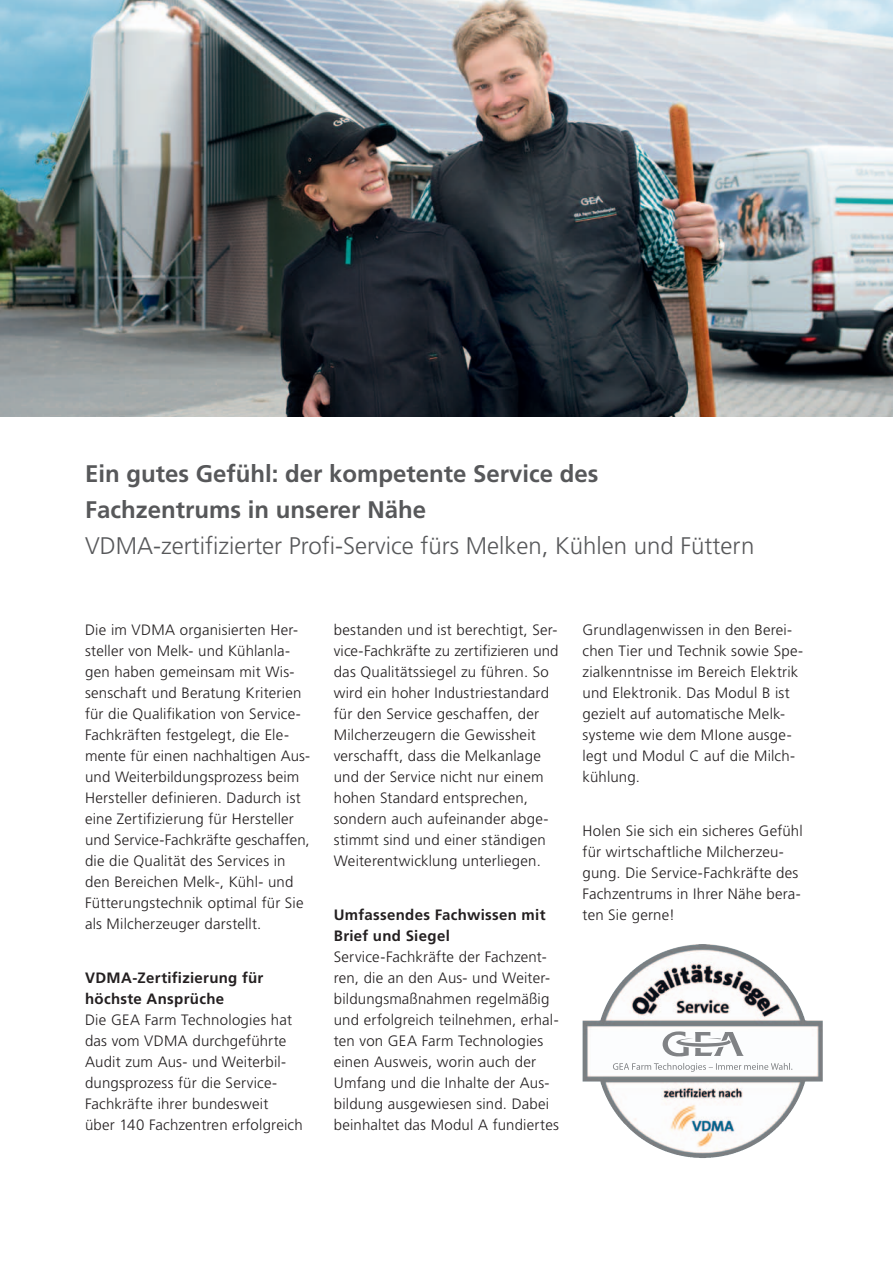
<style>
.page{position:relative;width:893px;height:1263px;background:#fff}
.page>*{position:absolute;margin:0;border:0;box-sizing:border-box;transform-origin:0 0}
.t1{font:700 24px/36px "Frutiger";color:#57585a}
.t2{font:300 24px "Frutiger";color:#57585a}
.t3{font:300 15px/21px "Frutiger";letter-spacing:.01em;color:#231f20}
.t4{font:700 15px/21px "Frutiger";letter-spacing:.02em;color:#231f20}
</style>
<div class="page">
<img style="left:0;top:0;width:893px;height:417px">
<img style="left:603px;top:944px;width:96px;height:68px">
<svg style="left:663px;top:1031px;width:81px;height:25px"></svg>
<svg style="left:613px;top:1063px;width:179px;height:9px"></svg>
<h1 class="t1" style="left:85px;top:456px;width:515px">Ein gutes Gefühl: der kompetente Service des<br>Fachzentrums in unserer Nähe</h1>
<h1 class="t2" style="left:85px;top:532px;width:671px">VDMA-zertifizierter Profi-Service fürs Melken, Kühlen und Füttern</h1>
<p class="t3" style="left:85px;top:619px;width:227px">Die im VDMA organisierten Her&shy;steller von Melk- und Kühlanla&shy;gen haben gemeinsam mit Wis&shy;senschaft und Beratung Kriterien für die Qualifikation von Service-Fachkräften festgelegt, die Ele&shy;mente für einen nachhaltigen Aus&shy;und Weiterbildungsprozess beim Hersteller definieren. Dadurch ist eine Zertifizierung für Hersteller und Service-Fachkräfte geschaffen, die die Qualität des Services in den Bereichen Melk-, Kühl- und Fütterungstechnik optimal für Sie als Milcherzeuger darstellt.</p>
<p class="t4" style="left:85px;top:967px;width:180px">VDMA-Zertifizierung für höchste Ansprüche</p>
<p class="t3" style="left:85px;top:1009px;width:219px">Die GEA Farm Technologies hat das vom VDMA durchgeführte<br>Audit zum Aus- und Weiterbil&shy;dungsprozess für die Service-<br>Fachkräfte ihrer bundesweit<br>über 140 Fachzentren erfolgreich</p>
<p class="t3" style="left:334px;top:619px;width:226px">bestanden und ist berechtigt, Ser&shy;vice-Fachkräfte zu zertifizieren und das Qualitätssiegel zu führen. So wird ein hoher Industriestandard für den Service geschaffen, der Milcherzeugern die Gewissheit verschafft, dass die Melkanlage und der Service nicht nur einem hohen Standard entsprechen, sondern auch aufeinander abge&shy;stimmt sind und einer ständigen Weiterentwicklung unterliegen.</p>
<p class="t4" style="left:334px;top:904px;width:213px">Umfassendes Fachwissen mit<br>Brief und Siegel</p>
<p class="t3" style="left:334px;top:946px;width:227px">Service-Fachkräfte der Fachzent&shy;ren, die an den Aus- und Weiter&shy;bildungsmaßnahmen regelmäßig und erfolgreich teilnehmen, erhal&shy;ten von GEA Farm Technologies einen Ausweis, worin auch der<br>Umfang und die Inhalte der Aus&shy;bildung ausgewiesen sind. Dabei beinhaltet das Modul A fundiertes</p>
<p class="t3" style="left:583px;top:619px;width:222px">Grundlagenwissen in den Berei&shy;chen Tier und Technik sowie Spe&shy;zialkenntnisse im Bereich Elektrik und Elektronik. Das Modul B ist gezielt auf automatische Melk&shy;systeme wie dem MIone ausge&shy;legt und Modul C auf die Milch&shy;kühlung.</p>
<p class="t3" style="left:583px;top:820px;width:222px">Holen Sie sich ein sicheres Gefühl für wirtschaftliche Milcherzeu&shy;gung. Die Service-Fachkräfte des<br>Fachzentrums in Ihrer Nähe bera&shy;ten Sie gerne!</p>
</div>
